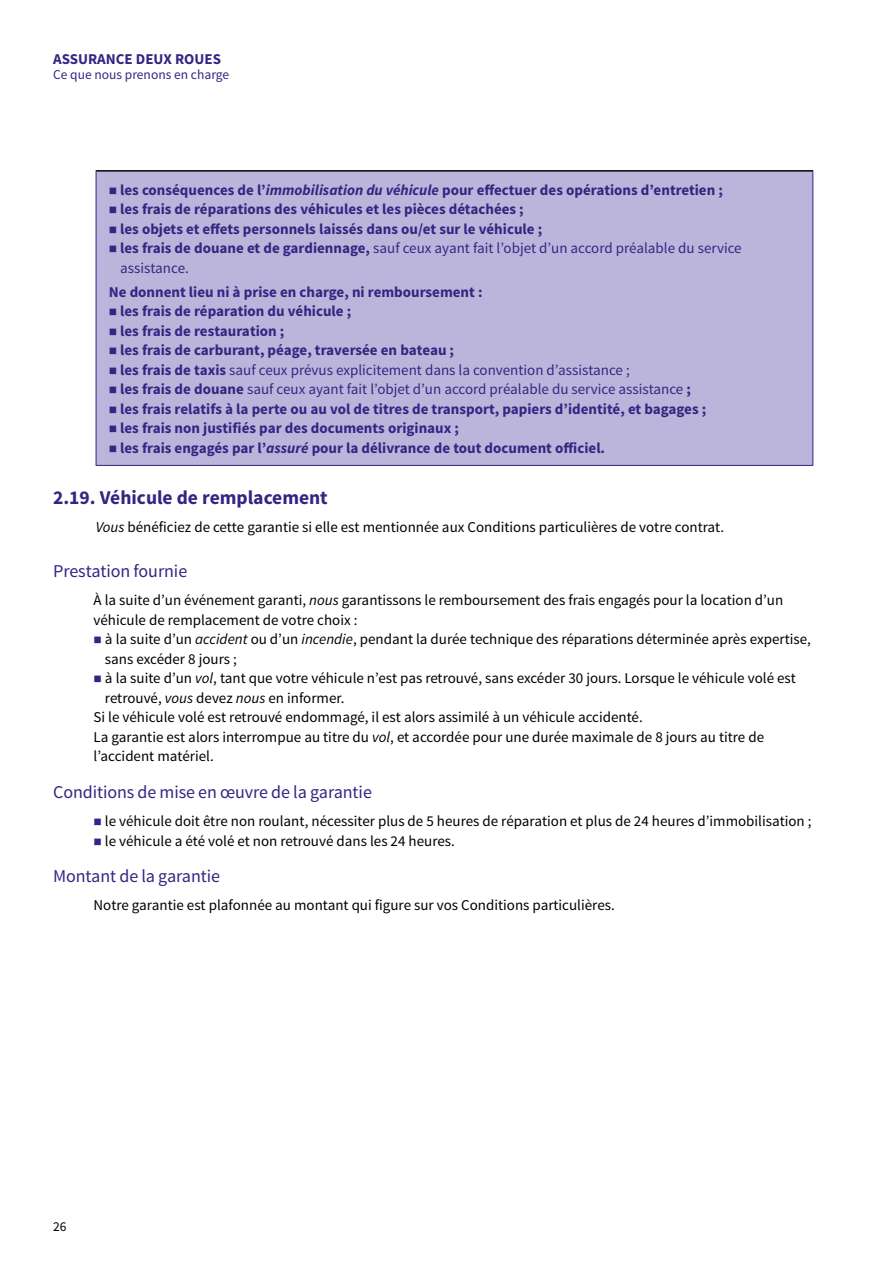
<style>
.page{position:relative;width:893px;height:1263px;background:#fff}
.page>*{position:absolute;margin:0;border:0;box-sizing:border-box;transform-origin:0 0}
.t1{font:700 19.5px "Source Sans Pro";color:#312783}
.t2{font:18px "Source Sans Pro";letter-spacing:-.005em;color:#312783}
.t3{font:15px/19.5px "Source Sans Pro";color:#000}
.t4{font:700 15px "Source Sans Pro";color:#312783}
.t5{font:15px/19.5px "Source Sans Pro";color:#312783}
.t6{font:13.5px "Source Sans Pro";color:#312783}
.t7{font:13.5px "Source Sans Pro";color:#000}
.s1{font-style:italic}
.s2{font-weight:700}
.s3{color:#312783}
</style>
<div class="page">
<div style="left:96px;top:171px;width:717px;height:294px;background:#bcb5db"></div>
<hr style="left:96px;top:170px;width:717px;height:2px;background:#000">
<hr style="left:96px;top:172px;width:1px;height:293px;background:#312783">
<hr style="left:812px;top:172px;width:1px;height:293px;background:#312783">
<hr style="left:96px;top:465px;width:717px;height:1px;background:#312783">
<p class="t4" style="left:53px;top:50px;width:169px">ASSURANCE DEUX ROUES</p>
<p class="t6" style="left:53px;top:67px;width:178px">Ce que nous prenons en charge</p>
<p class="t4" style="left:109px;top:180px;width:616px">■ les conséquences de l’<span class="s1">immobilisation du véhicule</span> pour effectuer des opérations d’entretien ;</p>
<p class="t4" style="left:109px;top:200px;width:416px">■ les frais de réparations des véhicules et les pièces détachées ;</p>
<p class="t4" style="left:109px;top:219px;width:435px">■ les objets et effets personnels laissés dans ou/et sur le véhicule ;</p>
<p class="t5" style="left:120px;top:239px;width:623px;text-indent:-11px">■ <span class="s2">les frais de douane et de gardiennage,</span> sauf ceux ayant fait l’objet d’un accord préalable du service assistance.</p>
<p class="t4" style="left:109px;top:282px;width:375px">Ne donnent lieu ni à prise en charge, ni remboursement :</p>
<p class="t4" style="left:109px;top:301px;width:244px">■ les frais de réparation du véhicule ;</p>
<p class="t4" style="left:109px;top:321px;width:177px">■ les frais de restauration ;</p>
<p class="t4" style="left:109px;top:340px;width:347px">■ les frais de carburant, péage, traversée en bateau ;</p>
<p class="t5" style="left:109px;top:360px;width:523px">■ <span class="s2">les frais de taxis</span> sauf ceux prévus explicitement dans la convention d’assistance ;</p>
<p class="t5" style="left:109px;top:380px;width:584px">■ <span class="s2">les frais de douane</span> sauf ceux ayant fait l’objet d’un accord préalable du service assistance <span class="s2">;</span></p>
<p class="t4" style="left:109px;top:399px;width:599px">■ les frais relatifs à la perte ou au vol de titres de transport, papiers d’identité, et bagages ;</p>
<p class="t4" style="left:109px;top:418px;width:352px">■ les frais non justifiés par des documents originaux ;</p>
<p class="t4" style="left:109px;top:438px;width:498px">■ les frais engagés par l’<span class="s1">assuré</span> pour la délivrance de tout document officiel.</p>
<h1 class="t1" style="left:53px;top:485px;width:276px">2.19. Véhicule de remplacement</h1>
<p class="t3" style="left:96px;top:518px;width:630px"><span class="s1">Vous</span> bénéficiez de cette garantie si elle est mentionnée aux Conditions particulières de votre contrat.</p>
<p class="t2" style="left:53px;top:560px;width:136px">Prestation fournie</p>
<p class="t3" style="left:94px;top:591px;width:691px">À la suite d’un événement garanti, <span class="s1">nous</span> garantissons le remboursement des frais engagés pour la location d’un véhicule de remplacement de votre choix :</p>
<p class="t3" style="left:105px;top:630px;width:707px;text-indent:-11px"><span class="s3">■</span> à la suite d’un <span class="s1">accident</span> ou d’un <span class="s1">incendie</span>, pendant la durée technique des réparations déterminée après expertise, sans excéder 8 jours ;</p>
<p class="t3" style="left:94px;top:669px;width:704px"><span class="s3">■</span> à la suite d’un <span class="s1">vol</span>, tant que votre véhicule n’est pas retrouvé, sans excéder 30 jours. Lorsque le véhicule volé est</p>
<p class="t3" style="left:105px;top:688px;width:241px">retrouvé, <span class="s1">vous</span> devez <span class="s1">nous</span> en informer.</p>
<p class="t3" style="left:94px;top:708px;width:551px">Si le véhicule volé est retrouvé endommagé, il est alors assimilé à un véhicule accidenté.</p>
<p class="t3" style="left:94px;top:727px;width:672px">La garantie est alors interrompue au titre du <span class="s1">vol</span>, et accordée pour une durée maximale de 8 jours au titre de</p>
<p class="t3" style="left:94px;top:747px;width:122px">l’accident matériel.</p>
<p class="t2" style="left:53px;top:781px;width:320px">Conditions de mise en œuvre de la garantie</p>
<p class="t3" style="left:94px;top:811px;width:720px"><span class="s3">■</span> le véhicule doit être non roulant, nécessiter plus de 5 heures de réparation et plus de 24 heures d’immobilisation ;</p>
<p class="t3" style="left:94px;top:831px;width:363px"><span class="s3">■</span> le véhicule a été volé et non retrouvé dans les 24 heures.</p>
<p class="t2" style="left:53px;top:865px;width:168px">Montant de la garantie</p>
<p class="t3" style="left:94px;top:895px;width:523px">Notre garantie est plafonnée au montant qui figure sur vos Conditions particulières.</p>
<p class="t7" style="left:53px;top:1218px;width:15px">26</p>
</div>
